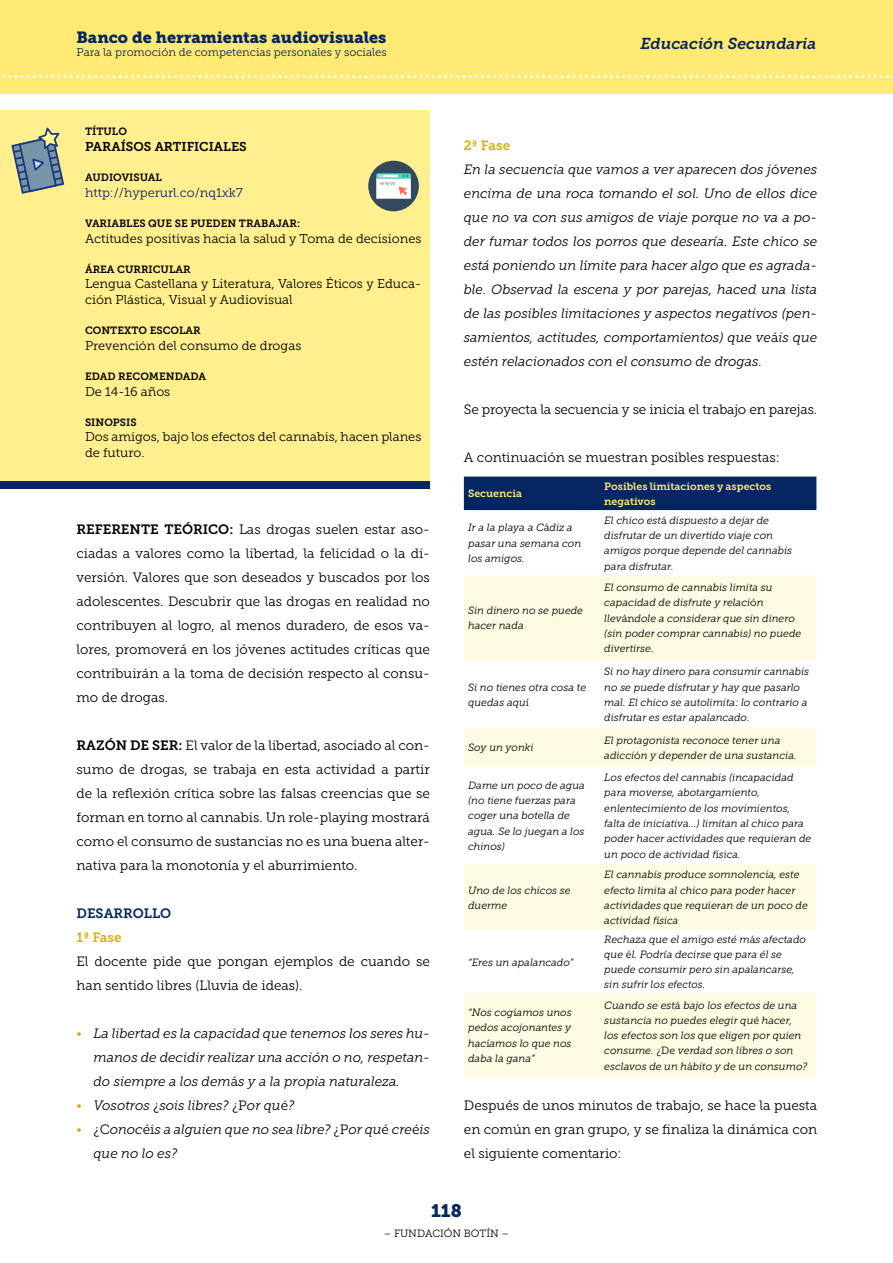
<style>
.page{position:relative;width:893px;height:1263px;background:#fff}
.page>*{position:absolute;margin:0;border:0;box-sizing:border-box;transform-origin:0 0}
.t1{font:18px "Museo Slab 900";color:#052661}
.t2{font:16.2px "Museo Slab 900";color:#052661}
.t3{font:italic 15.75px "Museo Slab 700";color:#052661}
.t4{font:13.5px/24px "Museo Slab 300";color:#000;text-align:justify}
.List_Paragraph{font:italic 13.5px/24px "Museo Slab 300";color:#000;text-align:justify}
.t5{font:13.5px "Museo Slab 700";color:#d3b019}
.t6{font:13.5px "Museo Slab 700";color:#052661}
.t7{font:12.75px/15.3px "Museo Slab 300";color:#000}
.t8{font:12.75px "Museo Slab 300";color:#052661}
.t9{font:12.75px "Museo Slab 700";color:#000}
.t10{font:11.25px "Museo Slab 300";color:#052661}
.t11{font:italic 10.5px/15.3px "Museo Slab 300";color:#000}
.t12{font:10.5px "Museo Slab 700";color:#000}
.t13{font:10.5px/15.3px "Museo Slab 700";color:#ffeb73}
.t14{font:10.5px "Museo Slab 300";color:#000}
.s1{font-family:"Museo Slab 700"}
.s2{font-style:normal;color:#d3b019}
.s3{font-style:normal}
</style>
<div class="page">
<div style="left:0;top:0;width:893px;height:94px;background:#ffeb73"></div>
<svg style="left:2px;top:75px;width:891px;height:3px"></svg>
<div style="left:0;top:111px;width:430px;height:374px;background:#ffef8f"></div>
<div style="left:0;top:482px;width:430px;height:7px;background:#052661"></div>
<div style="left:464px;top:477px;width:352px;height:33px;background:#052661"></div>
<svg style="left:464px;top:575px;width:352px;height:502px;fill:#fffbe3"></svg>
<div style="left:368px;top:161px;width:51px;height:50px;background:#334a5e;border-radius:50%"></div>
<svg style="left:376px;top:173px;width:35px;height:26px"></svg>
<svg style="left:11px;top:127px;width:54px;height:67px"></svg>
<h2 class="t2" style="left:77px;top:28px;width:311px">Banco de herramientas audiovisuales</h2>
<p class="t10" style="left:77px;top:46px;width:312px">Para la promoción de competencias personales y sociales</p>
<p class="t12" style="left:85px;top:126px;width:43px">TÍTULO</p>
<p class="t9" style="left:85px;top:139px;width:163px">PARAÍSOS ARTIFICIALES</p>
<p class="t12" style="left:85px;top:172px;width:78px">AUDIOVISUAL</p>
<p class="t8" style="left:85px;top:185px;width:159px">http://hyperurl.co/nq1xk7</p>
<p class="t12" style="left:85px;top:218px;width:217px">VARIABLES QUE SE PUEDEN TRABAJAR:</p>
<p class="t7" style="left:85px;top:231px;width:338px">Actitudes positivas hacia la salud y Toma de decisiones</p>
<p class="t12" style="left:85px;top:264px;width:107px">ÁREA CURRICULAR</p>
<p class="t7" style="left:85px;top:276px;width:338px">Lengua Castellana y Literatura, Valores Éticos y Educa&shy;ción Plástica, Visual y Audiovisual</p>
<p class="t12" style="left:85px;top:325px;width:117px">CONTEXTO ESCOLAR</p>
<p class="t7" style="left:85px;top:338px;width:218px">Prevención del consumo de drogas</p>
<p class="t12" style="left:85px;top:371px;width:123px">EDAD RECOMENDADA</p>
<p class="t7" style="left:85px;top:384px;width:87px">De 14-16 años</p>
<p class="t12" style="left:85px;top:417px;width:53px">SINOPSIS</p>
<p class="t7" style="left:85px;top:429px;width:338px">Dos amigos, bajo los efectos del cannabis, hacen planes de futuro.</p>
<p class="t4" style="left:77px;top:517px;width:355px"><span class="s1">REFERENTE TEÓRICO:</span> Las drogas suelen estar aso&shy;ciadas a valores como la libertad, la felicidad o la di&shy;versión. Valores que son deseados y buscados por los adolescentes. Descubrir que las drogas en realidad no contribuyen al logro, al menos duradero, de esos va&shy;lores, promoverá en los jóvenes actitudes críticas que contribuirán a la toma de decisión respecto al consu&shy;mo de drogas.</p>
<p class="t4" style="left:77px;top:733px;width:355px"><span class="s1">RAZÓN DE SER:</span> El valor de la libertad, asociado al con&shy;sumo de drogas, se trabaja en esta actividad a partir de la reflexión crítica sobre las falsas creencias que se forman en torno al cannabis. Un role-playing mostrará como el consumo de sustancias no es una buena alter&shy;nativa para la monotonía y el aburrimiento.</p>
<p class="t6" style="left:77px;top:906px;width:96px">DESARROLLO</p>
<p class="t5" style="left:77px;top:930px;width:47px">1ª Fase</p>
<p class="t4" style="left:77px;top:949px;width:355px">El docente pide que pongan ejemplos de cuando se han sentido libres (Lluvia de ideas).</p>
<p class="List_Paragraph" style="left:94px;top:1021px;width:338px;text-indent:-17px"><span class="s2">•</span> La libertad es la capacidad que tenemos los seres hu&shy;manos de decidir realizar una acción o no, respetan&shy;do siempre a los dem<span class="s3">á</span>s y a la propia naturaleza.</p>
<p class="List_Paragraph" style="left:77px;top:1093px;width:219px"><span class="s2">•</span> Vosotros <span class="s3">¿</span>sois libres? <span class="s3">¿P</span>or qu<span class="s3">é</span>?</p>
<p class="List_Paragraph" style="left:94px;top:1117px;width:338px;text-indent:-17px"><span class="s2">•</span> <span class="s3">¿C</span>onoc<span class="s3">éi</span>s a alguien que no sea libre? <span class="s3">¿P</span>or qu<span class="s3">é</span> cre<span class="s3">é</span>is que no lo es?</p>
<h3 class="t3" style="left:640px;top:34px;width:177px">Educación Secundaria</h3>
<p class="t5" style="left:464px;top:138px;width:48px">2ª Fase</p>
<p class="List_Paragraph" style="left:464px;top:157px;width:355px">En la secuencia que vamos a ver aparecen dos j<span class="s3">ó</span>venes encima de una roca tomando el sol. Uno de ellos dice que no va con sus amigos de viaje porque no va a po&shy;der fumar todos los porros que desearía. Este chico se está poniendo un l<span class="s3">í</span>mite para hacer algo que es agrada&shy;ble. Observad la escena y por parejas, haced una lista de las posibles limitaciones y aspectos negativos (pen&shy;samientos, actitudes, comportamientos) que ve<span class="s3">á</span>is que estén relacionados con el consumo de drogas.</p>
<p class="t4" style="left:464px;top:397px;width:355px">Se proyecta la secuencia y se inicia el trabajo en parejas.</p>
<p class="t4" style="left:464px;top:445px;width:317px">A continuación se muestran posibles respuestas:</p>
<p class="t13" style="left:468px;top:486px;width:55px">Secuencia</p>
<p class="t13" style="left:604px;top:478px;width:168px">Posibles limitaciones y aspectos negativos</p>
<p class="t11" style="left:468px;top:520px;width:115px">Ir a la playa a C<span class="s3">á</span>diz a pasar una semana con los amigos.</p>
<p class="t11" style="left:604px;top:512px;width:189px">El chico est<span class="s3">á</span> dispuesto a dejar de disfrutar de un divertido viaje con amigos porque depende del cannabis para disfrutar.</p>
<p class="t11" style="left:468px;top:603px;width:116px">Sin dinero no se puede hacer nada</p>
<p class="t11" style="left:604px;top:580px;width:199px">El consumo de cannabis limita su capacidad de disfrute y relaci<span class="s3">ó</span>n llev<span class="s3">án</span>dole a considerar que sin dinero (sin poder comprar cannabis) no puede divertirse.</p>
<p class="t11" style="left:468px;top:679px;width:120px">Si no tienes otra cosa te quedas aqu<span class="s3">í</span></p>
<p class="t11" style="left:604px;top:664px;width:206px">Si no hay dinero para consumir cannabis no se puede disfrutar y hay que pasarlo mal. El chico se autolimita: lo contrario a disfrutar es estar apalancado.</p>
<p class="t11" style="left:468px;top:740px;width:67px">Soy un yonki</p>
<p class="t11" style="left:604px;top:732px;width:194px">El protagonista reconoce tener una adicci<span class="s3">ó</span>n y depender de una sustancia.</p>
<p class="t11" style="left:468px;top:777px;width:118px">Dame un poco de agua (no tiene fuerzas para coger una botella de agua. Se lo juegan a los chinos)</p>
<p class="t11" style="left:604px;top:770px;width:209px">Los efectos del cannabis (incapacidad para moverse, abotargamiento, enlentecimiento de los movimientos, falta de iniciativa...) limitan al chico para poder hacer actividades que requieran de un poco de actividad f<span class="s3">í</span>sica.</p>
<p class="t11" style="left:468px;top:882px;width:104px">Uno de los chicos se duerme</p>
<p class="t11" style="left:604px;top:867px;width:205px">El cannabis produce somnolencia, este efecto limita al chico para poder hacer actividades que requieran de un poco de actividad f<span class="s3">í</span>sica</p>
<p class="t11" style="left:468px;top:954px;width:107px">“Eres un apalancado”</p>
<p class="t11" style="left:604px;top:931px;width:203px">Rechaza que el amigo esté m<span class="s3">á</span>s afectado</p>
<p class="t11" style="left:604px;top:947px;width:192px">que <span class="s3">é</span>l. Podría decirse que para él se puede consumir pero sin apalancarse, sin sufrir los efectos.</p>
<p class="t11" style="left:468px;top:1005px;width:105px;text-align:justify">“Nos cog<span class="s3">í</span>amos unos pedos acojonantes y hac<span class="s3">í</span>amos lo que nos daba la gana”</p>
<p class="t11" style="left:604px;top:997px;width:205px">Cuando se est<span class="s3">á</span> bajo los efectos de una sustancia no puedes elegir qu<span class="s3">é</span> hacer, los efectos son los que eligen por quien consume. <span class="s3">¿De</span> verdad son libres o son esclavos de un h<span class="s3">á</span>bito y de un consumo?</p>
<p class="t4" style="left:464px;top:1093px;width:355px">Después de unos minutos de trabajo, se hace la puesta en común en gran grupo, y se finaliza la dinámica con el siguiente comentario:</p>
<h1 class="t1" style="left:431px;top:1201px;width:32px">118</h1>
<p class="t14" style="left:384px;top:1227px;width:127px">– FUNDACIÓN BOTÍN –</p>
</div>
